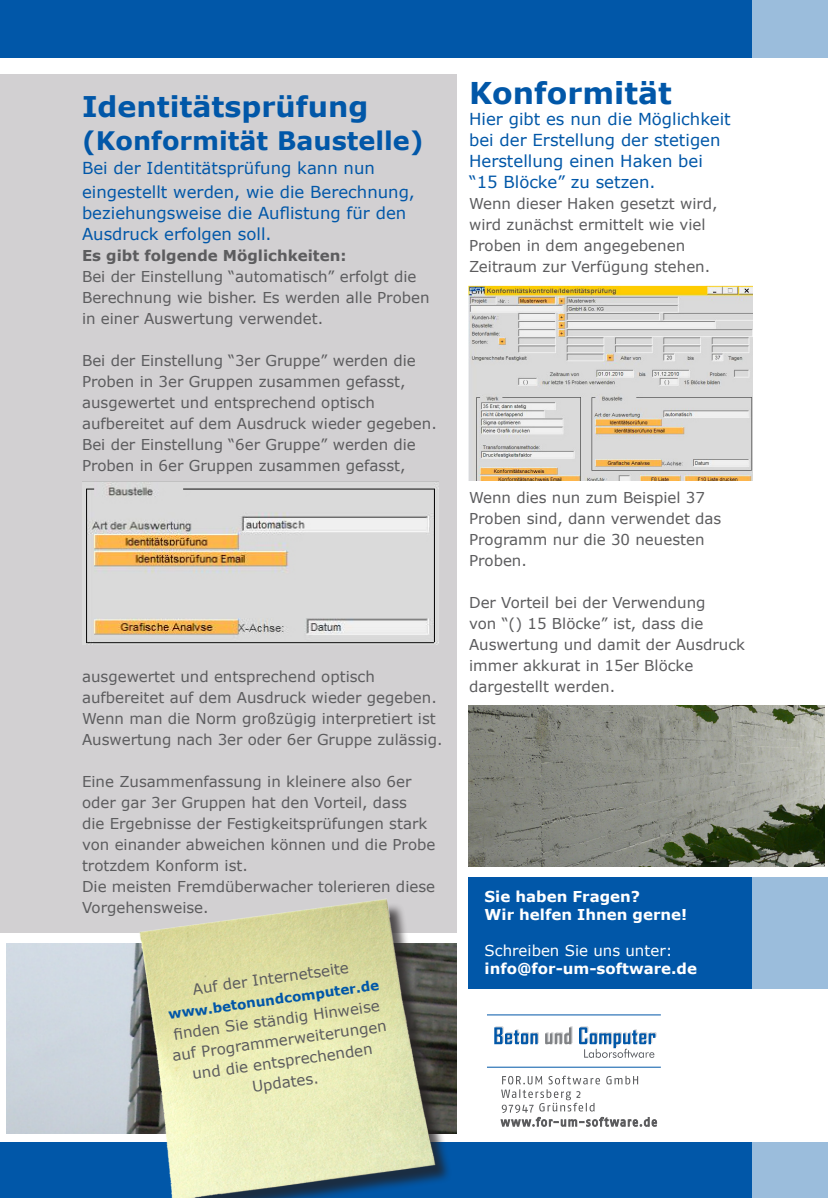
<style>
.page{position:relative;width:828px;height:1198px;background:#fff}
.page>*{position:absolute;margin:0;border:0;box-sizing:border-box;transform-origin:0 0}
.t1{font:700 30px "Verdana";color:#0157a8}
.t2{font:700 28.5px "Verdana";color:#0157a8}
.t3{font:700 25.5px "Verdana";color:#0157a8}
.t4{font:16.5px/21px "Verdana";color:#0157a8}
.t5{font:15px/21px "Verdana";color:#5c5c5e}
.t6{font:700 15px "Verdana";color:#fff}
.t7{font:700 15px "Verdana";color:#5c5c5e}
.t8{font:15px "Verdana";color:#fff}
.t9{font:700 13.5px "Verdana";color:#0157a8}
</style>
<div class="page">
<img style="left:6px;top:943px;width:450px;height:190px">
<div style="left:0;top:74px;width:456px;height:859px;background:#d2d0d2"></div>
<img style="left:82px;top:482px;width:357px;height:162px">
<div style="left:0;top:0;width:827px;height:57px;background:#0157a8"></div>
<div style="left:0;top:1142px;width:827px;height:55px;background:#0157a8"></div>
<div style="left:143px;top:902px;width:309px;height:295px;background:#231f20;opacity:.75"></div>
<img style="left:135px;top:899px;width:306px;height:298px">
<div style="left:468px;top:876px;width:359px;height:112px;background:#0157a8"></div>
<svg style="left:752px;top:0;width:75px;height:1197px"></svg>
<img style="left:468px;top:286px;width:284px;height:194px">
<img style="left:468px;top:705px;width:356px;height:161px">
<svg style="left:500px;top:1075px;width:156px;height:51px"></svg>
<svg style="left:494px;top:1026px;width:44px;height:18px"></svg>
<svg style="left:545px;top:1026px;width:27px;height:18px"></svg>
<svg style="left:579px;top:1026px;width:77px;height:31px"></svg>
<hr style="left:487px;top:1014px;width:173px;height:1px;background:#0157a8">
<hr style="left:487px;top:1066px;width:173px;height:1px;background:#0157a8">
<p class="t2" style="left:82px;top:89px;width:288px">Identitätsprüfung</p>
<p class="t3" style="left:82px;top:125px;width:343px">(Konformität Baustelle)</p>
<p class="t4" style="left:82px;top:156px;width:334px;line-height:24px">Bei der Identitätsprüfung kann nun eingestellt werden, wie die Berechnung,</p>
<p class="t4" style="left:82px;top:202px;width:326px">beziehungsweise die Auflistung für den<br>Ausdruck erfolgen soll.</p>
<p class="t7" style="left:82px;top:246px;width:266px">Es gibt folgende Möglichkeiten:</p>
<p class="t5" style="left:82px;top:266px;width:349px">Bei der Einstellung “automatisch” erfolgt die<br>Berechnung wie bisher. Es werden alle Proben in einer Auswertung verwendet.</p>
<p class="t5" style="left:82px;top:350px;width:356px">Bei der Einstellung “3er Gruppe” werden die Proben in 3er Gruppen zusammen gefasst, ausgewertet und entsprechend optisch aufbereitet auf dem Ausdruck wieder gegeben.</p>
<p class="t5" style="left:82px;top:434px;width:335px">Bei der Einstellung “6er Gruppe” werden die<br>Proben in 6er Gruppen zusammen gefasst,</p>
<p class="t5" style="left:82px;top:665px;width:356px">ausgewertet und entsprechend optisch aufbereitet auf dem Ausdruck wieder gegeben.</p>
<p class="t5" style="left:82px;top:707px;width:362px">Wenn man die Norm großzügig interpretiert ist<br>Auswertung nach 3er oder 6er Gruppe zulässig.</p>
<p class="t5" style="left:82px;top:770px;width:355px">Eine Zusammenfassung in kleinere also 6er oder gar 3er Gruppen hat den Vorteil, dass<br>die Ergebnisse der Festigkeitsprüfungen stark von einander abweichen können und die Probe trotzdem Konform ist.</p>
<p class="t5" style="left:82px;top:875px;width:354px">Die meisten Fremdüberwacher tolerieren diese<br>Vorgehensweise.</p>
<p class="t5" style="left:191px;top:978px;width:159px;rotate:-8deg">Auf der Internetseite</p>
<p class="t9" style="left:167px;top:1005px;width:214px;rotate:-8deg">www.betonundcomputer.de</p>
<p class="t5" style="left:172px;top:1023px;width:209px;rotate:-8deg">fi nden Sie ständig Hinweise</p>
<p class="t5" style="left:171px;top:1044px;width:217px;rotate:-8deg">auf Programmerweiterungen</p>
<p class="t5" style="left:191px;top:1063px;width:183px;rotate:-8deg">und die entsprechenden</p>
<p class="t5" style="left:251px;top:1075px;width:68px;rotate:-8deg">Updates.</p>
<p class="t1" style="left:469px;top:74px;width:204px">Konformität</p>
<p class="t4" style="left:469px;top:108px;width:263px">Hier gibt es nun die Möglichkeit bei der Erstellung der stetigen<br>Herstellung einen Haken bei</p>
<p class="t4" style="left:469px;top:171px;width:188px">“15 Blöcke” zu setzen.</p>
<p class="t5" style="left:469px;top:192px;width:250px">Wenn dieser Haken gesetzt wird, wird zunächst ermittelt wie viel<br>Proben in dem angegebenen<br>Zeitraum zur Verfügung stehen.</p>
<p class="t5" style="left:469px;top:486px;width:254px">Wenn dies nun zum Beispiel 37<br>Proben sind, dann verwendet das<br>Programm nur die 30 neuesten<br>Proben.</p>
<p class="t5" style="left:469px;top:591px;width:277px">Der Vorteil bei der Verwendung<br>von “() 15 Blöcke” ist, dass die<br>Auswertung und damit der Ausdruck immer akkurat in 15er Blöcke dargestellt werden.</p>
<p class="t6" style="left:484px;top:887px;width:157px">Sie haben Fragen?</p>
<p class="t6" style="left:484px;top:905px;width:204px">Wir helfen Ihnen gerne!</p>
<p class="t8" style="left:484px;top:941px;width:189px">Schreiben Sie uns unter:</p>
<p class="t6" style="left:484px;top:959px;width:214px">info@for-um-software.de</p>
</div>
